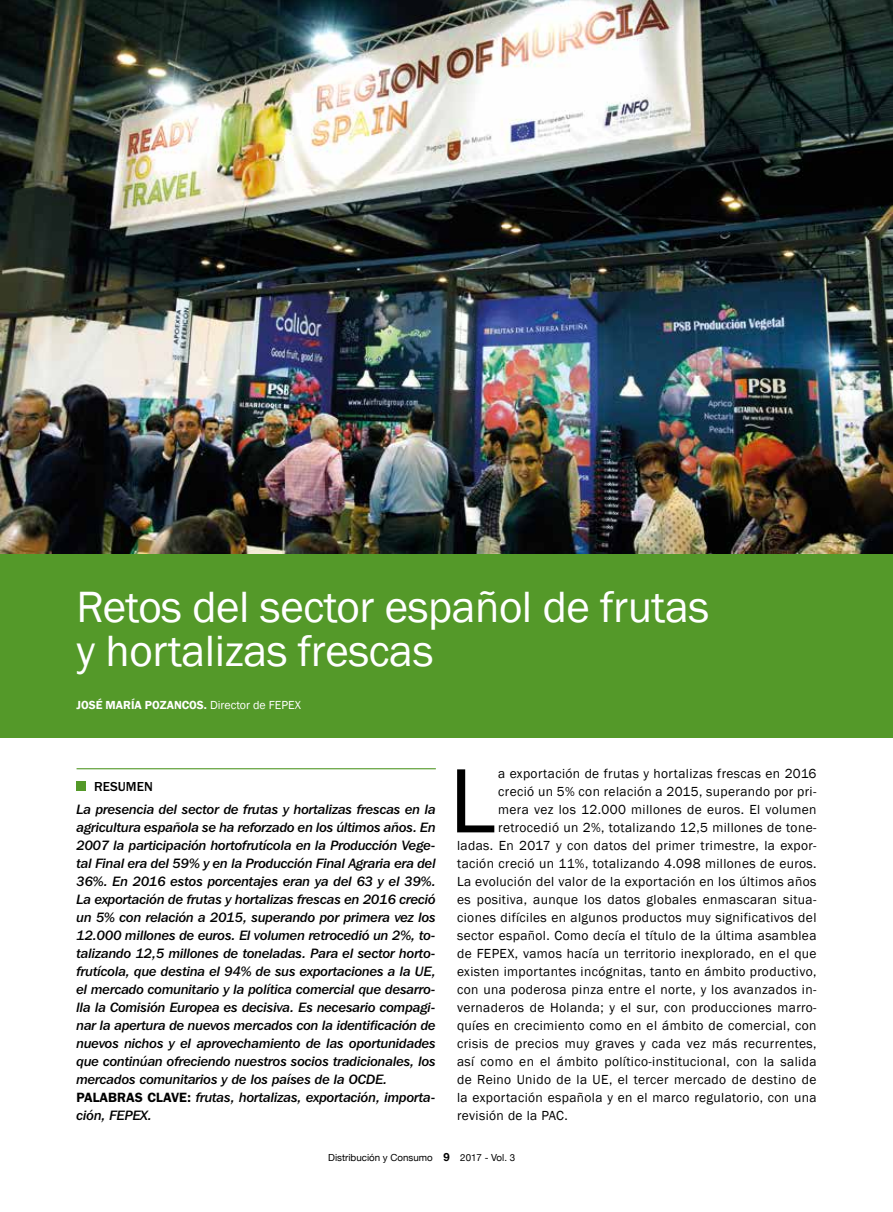
<style>
.page{position:relative;width:893px;height:1212px;background:#fff}
.page>*{position:absolute;margin:0;border:0;box-sizing:border-box;transform-origin:0 0}
.t1{font:94.5px "Franklin Gothic";color:#000}
.t2{font:45px/43.5px "Franklin Gothic";letter-spacing:-.01em;color:#fff}
.t3{font:13.5px "Franklin Gothic";letter-spacing:.03em;color:#000}
.t4{font:13.5px/18px "Franklin Gothic IT Cby BT Med Ital";letter-spacing:-.01em;color:#000}
.t5{font:500 13.5px "Franklin Gothic LT";color:#000}
.t6{font:600 12px "Franklin Gothic";color:#fff}
.t7{font:9.75px "Helvetica Neue";color:#000}
.s1{font-weight:400}
.s2{font-weight:700;font-size:11.25px}
.s3{font-family:"Franklin Gothic LT";font-weight:600}
</style>
<div class="page">
<img style="left:0;top:0;width:893px;height:554px">
<hr style="left:77px;top:768px;width:359px;height:1px;background:#549929">
<div style="left:77px;top:781px;width:9px;height:10px;background:#549929"></div>
<div style="left:0;top:554px;width:893px;height:183px;background:#549929"></div>
<h2 class="t2" style="left:77px;top:586px;width:634px">Retos del sector español de frutas y hortalizas frescas</h2>
<p class="t6" style="left:77px;top:697px;width:226px">JOSÉ MARÍA POZANCOS. <span class="s1">Director de FEPEX</span></p>
<h1 class="t1" style="left:449px;top:742px;width:48px">L</h1>
<p class="t3" style="left:498px;top:765px;width:320px">a exportación de frutas y hortalizas frescas en 2016</p>
<p class="t5" style="left:94px;top:779px;width:60px">RESUMEN</p>
<p class="t3" style="left:498px;top:783px;width:320px">creció un 5% con relación a 2015, superando por pri-</p>
<p class="t3" style="left:498px;top:801px;width:320px">mera vez los 12.000 millones de euros. El volumen</p>
<p class="t3" style="left:498px;top:819px;width:320px">retrocedió un 2%, totalizando 12,5 millones de tone-</p>
<p class="t3" style="left:457px;top:837px;width:361px">ladas. En 2017 y con datos del primer trimestre, la expor-</p>
<p class="t3" style="left:457px;top:855px;width:361px">tación creció un 11%, totalizando 4.098 millones de euros.</p>
<p class="t3" style="left:457px;top:873px;width:361px">La evolución del valor de la exportación en los últimos años</p>
<p class="t3" style="left:457px;top:891px;width:361px">es positiva, aunque los datos globales enmascaran situa-</p>
<p class="t3" style="left:457px;top:909px;width:361px">ciones difíciles en algunos productos muy significativos del</p>
<p class="t3" style="left:457px;top:927px;width:361px">sector español. Como decía el título de la última asamblea</p>
<p class="t3" style="left:457px;top:945px;width:361px">de FEPEX, vamos hacía un territorio inexplorado, en el que</p>
<p class="t3" style="left:457px;top:963px;width:361px">existen importantes incógnitas, tanto en ámbito productivo,</p>
<p class="t3" style="left:457px;top:981px;width:361px">con una poderosa pinza entre el norte, y los avanzados in-</p>
<p class="t3" style="left:457px;top:999px;width:361px">vernaderos de Holanda; y el sur, con producciones marro-</p>
<p class="t3" style="left:457px;top:1017px;width:361px">quíes en crecimiento como en el ámbito de comercial, con</p>
<p class="t3" style="left:457px;top:1035px;width:361px">crisis de precios muy graves y cada vez más recurrentes,</p>
<p class="t3" style="left:457px;top:1053px;width:361px">así como en el ámbito político-institucional, con la salida</p>
<p class="t3" style="left:457px;top:1071px;width:361px">de Reino Unido de la UE, el tercer mercado de destino de</p>
<p class="t3" style="left:457px;top:1089px;width:361px">la exportación española y en el marco regulatorio, con una</p>
<p class="t3" style="left:457px;top:1107px;width:112px">revisión de la PAC.</p>
<p class="t7" style="left:328px;top:1152px;width:188px">Distribución y Consumo <span class="s2">9</span> 2017 - Vol. 3</p>
<p class="t4" style="left:77px;top:800px;width:361px">La presencia del sector de frutas y hortalizas frescas en la agricultura española se ha reforzado en los últimos años. En 2007 la participación hortofrutícola en la Producción Vege&shy;tal Final era del 59% y en la Producción Final Agraria era del 36%. En 2016 estos porcentajes eran ya del 63 y el 39%.<br>La exportación de frutas y hortalizas frescas en 2016 creció un 5% con relación a 2015, superando por primera vez los 12.000 millones de euros. El volumen retrocedió un 2%, to&shy;talizando 12,5 millones de toneladas. Para el sector horto&shy;frutícola, que destina el 94% de sus exportaciones a la UE, el mercado comunitario y la política comercial que desarro&shy;lla la Comisión Europea es decisiva. Es necesario compagi&shy;nar la apertura de nuevos mercados con la identificación de nuevos nichos y el aprovechamiento de las oportunidades que continúan ofreciendo nuestros socios tradicionales, los mercados comunitarios y de los países de la OCDE.<br><span class="s3">PALABRAS CLAVE:</span> frutas, hortalizas, exportación, importa&shy;ción, FEPEX.</p>
</div>
